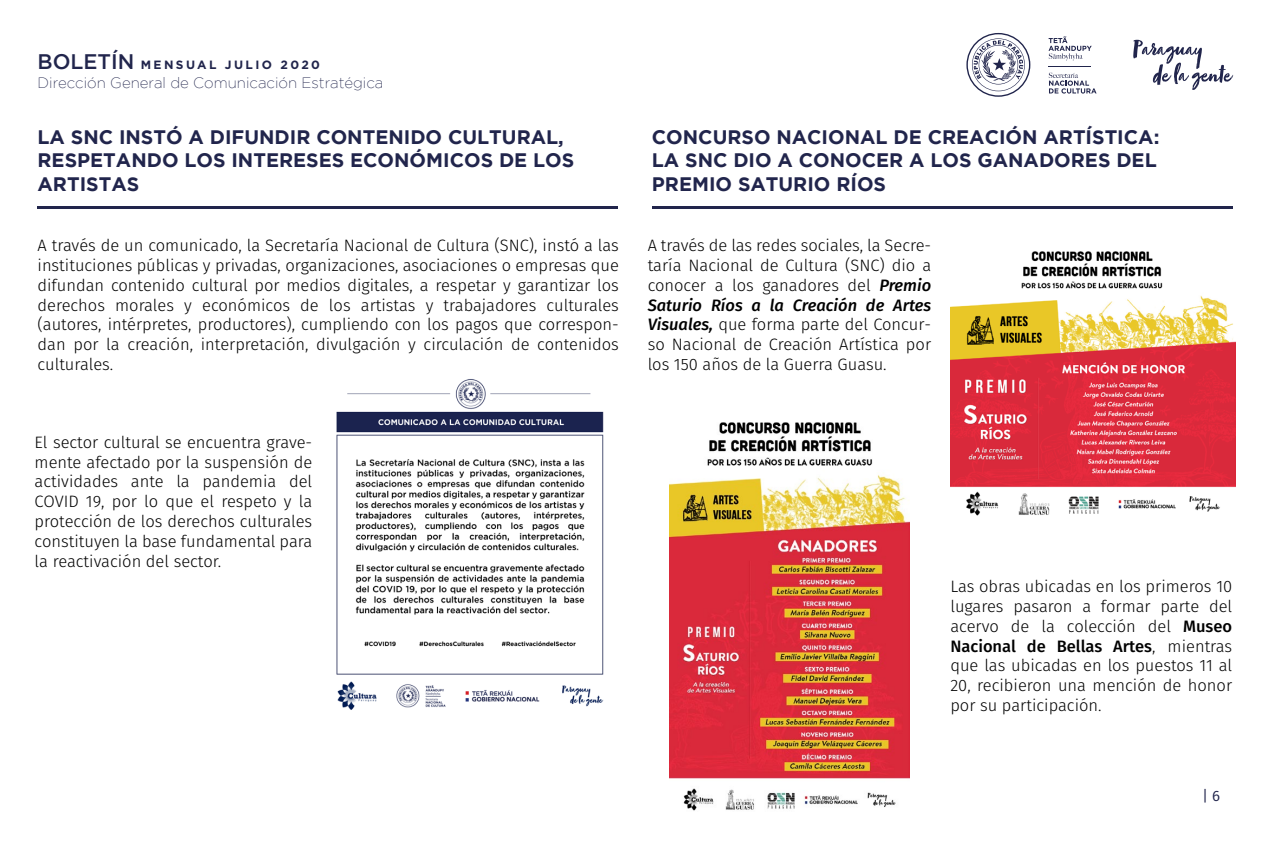
<style>
.page{position:relative;width:1276px;height:851px;background:#fff}
.page>*{position:absolute;margin:0;border:0;box-sizing:border-box;transform-origin:0 0}
.t1{font:700 19.5px/23.4px "Gotham";color:#21254c}
.t2{font:300 16.5px/19.8px "Fira Sans";color:#000;text-align:justify}
.t3{font:200 15px "Gotham";color:#21254c}
.t4{font:15px "Fira Sans";color:#21254c}
.t5{font:700 12px "Gotham";letter-spacing:.2em;color:#21254c}
.s1{font-weight:500;font-size:21px}
.s2{font-weight:500;font-style:italic}
.s3{font-weight:500}
</style>
<div class="page">
<svg style="left:966px;top:33px;width:64px;height:64px"></svg>
<hr style="left:1048px;top:66px;width:42px;height:1px;background:#21254c">
<svg style="left:1048px;top:36px;width:43px;height:24px"></svg>
<svg style="left:1048px;top:73px;width:48px;height:21px"></svg>
<svg style="left:1133px;top:40px;width:100px;height:50px"></svg>
<hr style="left:38px;top:206px;width:580px;height:3px;background:#21254c">
<hr style="left:652px;top:206px;width:580px;height:3px;background:#21254c">
<img style="left:336px;top:379px;width:268px;height:331px">
<img style="left:669px;top:422px;width:240px;height:389px">
<img style="left:950px;top:251px;width:285px;height:265px">
<p class="t5" style="left:38px;top:58px;width:284px"><span class="s1">BOLETÍN</span> MENSUAL JULIO 2020</p>
<p class="t3" style="left:38px;top:74px;width:347px">Dirección General de Comunicación Estratégica</p>
<p class="t1" style="left:38px;top:125px;width:538px">LA SNC INSTÓ A DIFUNDIR CONTENIDO CULTURAL,<br>RESPETANDO LOS INTERESES ECONÓMICOS DE LOS<br>ARTISTAS</p>
<p class="t1" style="left:652px;top:125px;width:509px">CONCURSO NACIONAL DE CREACIÓN ARTÍSTICA:<br>LA SNC DIO A CONOCER A LOS GANADORES DEL<br>PREMIO SATURIO RÍOS</p>
<p class="t2" style="left:38px;top:235px;width:583px">A través de un comunicado, la Secretaría Nacional de Cultura (SNC), instó a las instituciones públicas y privadas, organizaciones, asociaciones o empresas que difundan contenido cultural por medios digitales, a respetar y garantizar los derechos morales y económicos de los artistas y trabajadores culturales (autores, intérpretes, productores), cumpliendo con los pagos que correspon&shy;dan por la creación, interpretación, divulgación y circulación de contenidos culturales.</p>
<p class="t2" style="left:35px;top:432px;width:279px">El sector cultural se encuentra grave&shy;mente afectado por la suspensión de actividades ante la pandemia del COVID 19, por lo que el respeto y la protección de los derechos culturales constituyen la base fundamental para la reactivación del sector.</p>
<p class="t2" style="left:647px;top:235px;width:285px">A través de las redes sociales, la Secre&shy;taría Nacional de Cultura (SNC) dio a conocer a los ganadores del <span class="s2">Premio Saturio Ríos a la Creación de Artes Visuales,</span> que forma parte del Concur&shy;so Nacional de Creación Artística por los 150 años de la Guerra Guasu.</p>
<p class="t2" style="left:950px;top:576px;width:283px">Las obras ubicadas en los primeros 10 lugares pasaron a formar parte del acervo de la colección del <span class="s3">Museo Nacional de Bellas Artes</span>, mientras que las ubicadas en los puestos 11 al 20, recibieron una mención de honor por su participación.</p>
<p class="t4" style="left:1202px;top:784px;width:20px">| 6</p>
</div>
